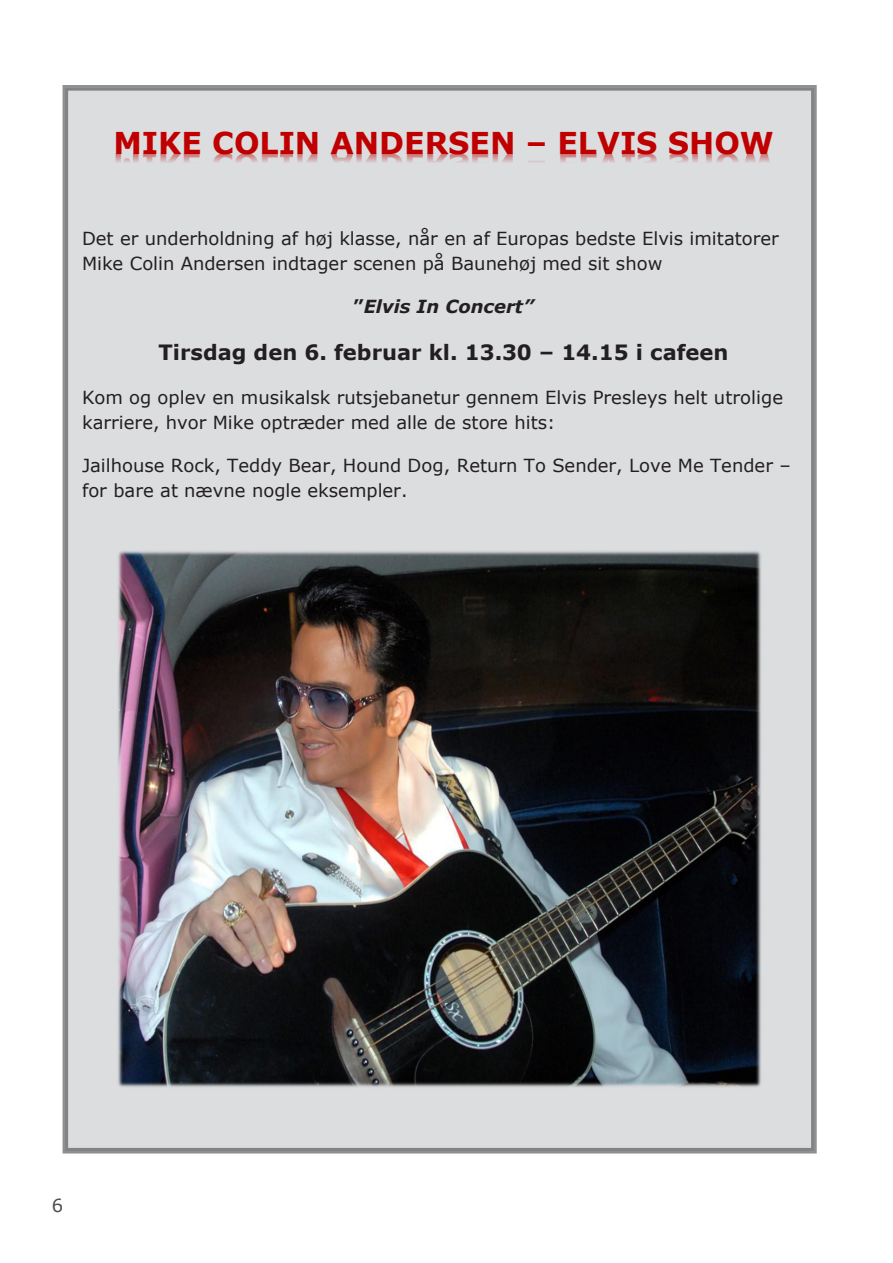
<style>
.page{position:relative;width:893px;height:1263px;background:#fff}
.page>*{position:absolute;margin:0;border:0;box-sizing:border-box;transform-origin:0 0}
.t1{font:700 30px "Verdana";color:#c00000}
.t2{font:700 21px "Verdana";color:#231f20}
.t3{font:18px/25.2px "Verdana";color:#231f20}
.t4{font:italic 700 18px "Verdana";color:#231f20}
.s1{font-style:normal}
</style>
<div class="page">
<div style="left:65px;top:88px;width:749px;height:1063px;background:#dcdddf"></div>
<div style="left:63px;top:85px;width:754px;height:1068px;border:6px solid #4b4c4d"></div>
<img style="left:115px;top:154px;width:698px;height:36px">
<img style="left:118px;top:551px;width:643px;height:536px">
<p class="t1" style="left:113px;top:122px;width:662px">MIKE COLIN ANDERSEN – ELVIS SHOW</p>
<p class="t3" style="left:82px;top:226px;width:698px">Det er underholdning af høj klasse, når en af Europas bedste Elvis imitatorer<br>Mike Colin Andersen indtager scenen på Baunehøj med sit show</p>
<p class="t4" style="left:353px;top:294px;width:182px"><span class="s1">”</span>Elvis In Concert”</p>
<p class="t2" style="left:159px;top:337px;width:571px">Tirsdag den 6. februar kl. 13.30 – 14.15 i cafeen</p>
<p class="t3" style="left:82px;top:385px;width:702px">Kom og oplev en musikalsk rutsjebanetur gennem Elvis Presleys helt utrolige karriere, hvor Mike optræder med alle de store hits:</p>
<p class="t3" style="left:82px;top:453px;width:710px">Jailhouse Rock, Teddy Bear, Hound Dog, Return To Sender, Love Me Tender – for bare at nævne nogle eksempler.</p>
<p class="t3" style="left:51px;top:1192px;width:13px">6</p>
</div>
